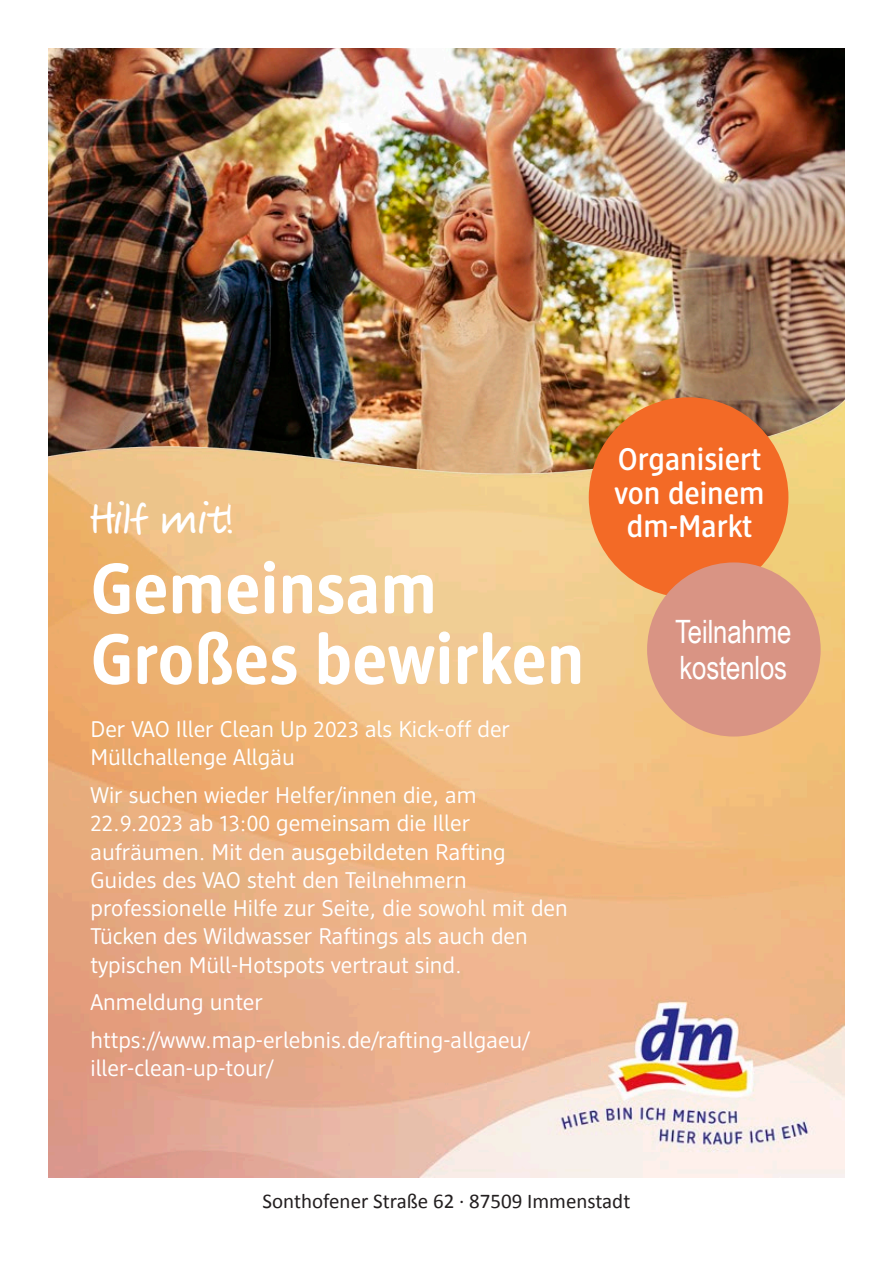
<style>
.page{position:relative;width:893px;height:1263px;background:#fff}
.page>*{position:absolute;margin:0;border:0;box-sizing:border-box;transform-origin:0 0}
.t1{font:700 70.65px/70.7px "DM Brand";color:#fff}
.t2{font:46.2px "Veneto Handwriting Pro";letter-spacing:.025em;color:#fff}
.t3{font:32.1px/36.2px "Arial Narrow";letter-spacing:-.005em;color:#fff}
.t4{font:500 31.05px/33.6px "DM Brand";color:#fff;text-align:center}
.t5{font:22.65px/28.2px "DM Support";color:#fff}
.t6{font:21px "Calibri";color:#231f20}
</style>
<div class="page">
<img style="left:49px;top:49px;width:795px;height:1128px">
<div style="left:589px;top:397px;width:199px;height:201px;background:#f36a26;border-radius:50%"></div>
<div style="left:647px;top:562px;width:174px;height:174px;background:#d99484;border-radius:50%"></div>
<h2 class="t2" style="left:90px;top:493px;width:145px">Hilf mit!</h2>
<h1 class="t1" style="left:90px;top:551px;width:496px">Gemeinsam<br>Großes bewirken</h1>
<p class="t5" style="left:90px;top:714px;width:421px">Der VAO Iller Clean Up 2023 als Kick-off der<br>Müllchallenge Allgäu</p>
<p class="t5" style="left:90px;top:780px;width:479px">Wir suchen wieder Helfer/innen die, am 22.9.2023 ab 13:00 gemeinsam die Iller aufräumen. Mit den ausgebildeten Rafting Guides des VAO steht den Teilnehmern professionelle Hilfe zur Seite, die sowohl mit den Tücken des Wildwasser Raftings als auch den typischen Müll-Hotspots vertraut sind.</p>
<p class="t5" style="left:90px;top:983px;width:441px;line-height:37.7px">Anmeldung unter https://www.map-erlebnis.de/rafting-allgaeu/</p>
<p class="t5" style="left:90px;top:1054px;width:185px">iller-clean-up-tour/</p>
<h3 class="t4" style="left:614px;top:442px;width:152px">Organisiert von deinem dm-Markt</h3>
<h3 class="t3" style="left:675px;top:612px;width:118px">Teilnahme kostenlos</h3>
<p class="t6" style="left:263px;top:1187px;width:369px">Sonthofener Straße 62 · 87509 Immenstadt</p>
</div>
